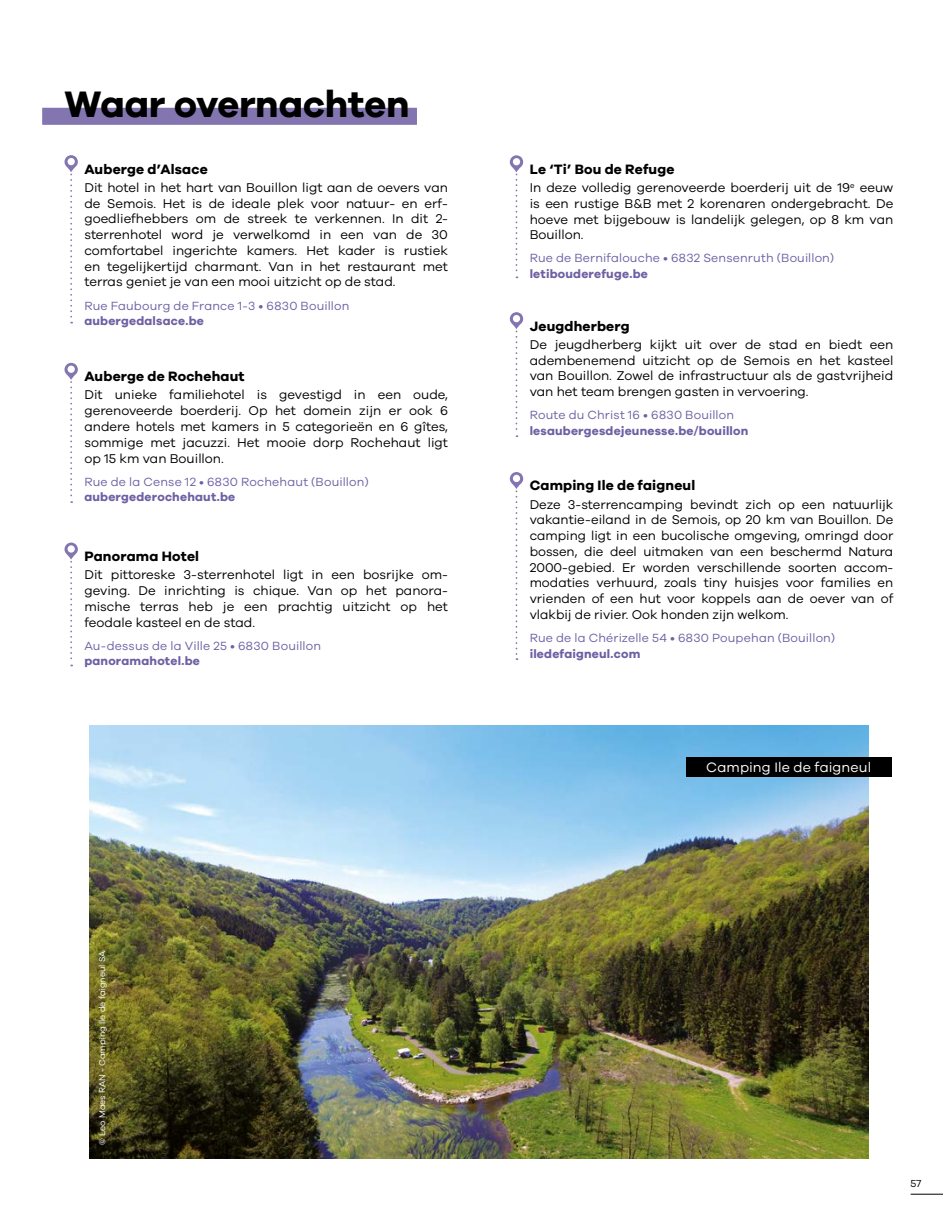
<style>
.page{position:relative;width:943px;height:1216px;background:#fff}
.page>*{position:absolute;margin:0;border:0;box-sizing:border-box;transform-origin:0 0}
.t1{font:700 37.98px "Galano Grotesque";letter-spacing:-.005em;color:#000}
.t2{font:14.17px "Galano Grotesque";letter-spacing:.01em;color:#fff}
.t3{font:700 14px "Galano Grotesque";letter-spacing:.015em;color:#000}
.t4{font:13.12px/15.8px "Galano Grotesque";color:#000;text-align:justify}
.t5{font:12.25px "Galano Grotesque";letter-spacing:.015em;color:#6e60a3}
.t6{font:700 12.25px "Galano Grotesque";letter-spacing:.015em;color:#6e60a3}
.t7{font:10.5px "Galano Grotesque";color:#000}
.t8{font:8.75px "Galano Grotesque";color:#fff}
</style>
<div class="page">
<svg style="left:510px;top:155px;width:13px;height:123px"></svg>
<div style="left:513px;top:158px;width:7px;height:7px;background:#fff;border-radius:50%"></div>
<svg style="left:64px;top:155px;width:14px;height:168px"></svg>
<div style="left:68px;top:158px;width:7px;height:7px;background:#fff;border-radius:50%"></div>
<svg style="left:510px;top:312px;width:13px;height:125px"></svg>
<div style="left:513px;top:315px;width:7px;height:7px;background:#fff;border-radius:50%"></div>
<svg style="left:64px;top:363px;width:14px;height:140px"></svg>
<div style="left:68px;top:365px;width:7px;height:8px;background:#fff;border-radius:50%"></div>
<svg style="left:510px;top:472px;width:13px;height:188px"></svg>
<div style="left:513px;top:475px;width:7px;height:7px;background:#fff;border-radius:50%"></div>
<svg style="left:64px;top:542px;width:14px;height:124px"></svg>
<div style="left:68px;top:545px;width:7px;height:7px;background:#fff;border-radius:50%"></div>
<img style="left:89px;top:725px;width:779px;height:433px">
<div style="left:686px;top:756px;width:205px;height:20px;background:#000"></div>
<div style="left:42px;top:108px;width:375px;height:17px;background:#8375b0"></div>
<hr style="left:910px;top:1193px;width:33px;height:1px;background:#000">
<h1 class="t1" style="left:64px;top:81px;width:346px">Waar overnachten</h1>
<p class="t3" style="left:529px;top:160px;width:146px">Le ‘Ti’ Bou de Refuge</p>
<p class="t4" style="left:529px;top:179px;width:365px">In deze volledig gerenoveerde boerderij uit de 19<sup>e</sup> eeuw is een rustige B&amp;B met 2 korenaren ondergebracht. De hoeve met bijgebouw is landelijk gelegen, op 8 km van Bouillon.</p>
<p class="t5" style="left:529px;top:251px;width:306px">Rue de Bernifalouche • 6832 Sensenruth (Bouillon)</p>
<p class="t6" style="left:529px;top:266px;width:120px">letibouderefuge.be</p>
<p class="t3" style="left:84px;top:160px;width:125px">Auberge d’Alsace</p>
<p class="t4" style="left:84px;top:179px;width:365px">Dit hotel in het hart van Bouillon ligt aan de oevers van de Semois. Het is de ideale plek voor natuur- en erf&shy;goedliefhebbers om de streek te verkennen. In dit 2- sterrenhotel word je verwelkomd in een van de 30 comfortabel ingerichte kamers. Het kader is rustiek en tegelijkertijd charmant. Van in het restaurant met terras geniet je van een mooi uitzicht op de stad.</p>
<p class="t5" style="left:84px;top:298px;width:266px">Rue Faubourg de France 1-3 • 6830 Bouillon</p>
<p class="t6" style="left:84px;top:313px;width:121px">aubergedalsace.be</p>
<p class="t3" style="left:529px;top:317px;width:102px">Jeugdherberg</p>
<p class="t4" style="left:529px;top:336px;width:365px">De jeugdherberg kijkt uit over de stad en biedt een adembenemend uitzicht op de Semois en het kasteel van Bouillon. Zowel de infrastructuur als de gastvrijheid van het team brengen gasten in vervoering.</p>
<p class="t5" style="left:529px;top:408px;width:206px">Route du Christ 16 • 6830 Bouillon</p>
<p class="t6" style="left:529px;top:423px;width:220px">lesaubergesdejeunesse.be/bouillon</p>
<p class="t3" style="left:84px;top:368px;width:162px">Auberge de Rochehaut</p>
<p class="t4" style="left:84px;top:387px;width:365px">Dit unieke familiehotel is gevestigd in een oude, gerenoveerde boerderij. Op het domein zijn er ook 6 andere hotels met kamers in 5 categorieën en 6 gîtes, sommige met jacuzzi. Het mooie dorp Rochehaut ligt op 15 km van Bouillon.</p>
<p class="t5" style="left:84px;top:474px;width:286px">Rue de la Cense 12 • 6830 Rochehaut (Bouillon)</p>
<p class="t6" style="left:84px;top:490px;width:152px">aubergederochehaut.be</p>
<p class="t3" style="left:529px;top:477px;width:167px">Camping Ile de faigneul</p>
<p class="t4" style="left:529px;top:496px;width:365px">Deze 3-sterrencamping bevindt zich op een natuurlijk vakantie-eiland in de Semois, op 20 km van Bouillon. De camping ligt in een bucolische omgeving, omringd door bossen, die deel uitmaken van een beschermd Natura 2000-gebied. Er worden verschillende soorten accom&shy;modaties verhuurd, zoals tiny huisjes voor families en vrienden of een hut voor koppels aan de oever van of vlakbij de rivier. Ook honden zijn welkom.</p>
<p class="t5" style="left:529px;top:630px;width:307px">Rue de la Chérizelle 54 • 6830 Poupehan (Bouillon)</p>
<p class="t6" style="left:529px;top:646px;width:112px">iledefaigneul.com</p>
<p class="t3" style="left:84px;top:547px;width:116px">Panorama Hotel</p>
<p class="t4" style="left:84px;top:566px;width:365px">Dit pittoreske 3-sterrenhotel ligt in een bosrijke om&shy;geving. De inrichting is chique. Van op het panora&shy;mische terras heb je een prachtig uitzicht op het feodale kasteel en de stad.</p>
<p class="t5" style="left:84px;top:638px;width:238px">Au-dessus de la Ville 25 • 6830 Bouillon</p>
<p class="t6" style="left:84px;top:653px;width:117px">panoramahotel.be</p>
<p class="t2" style="left:706px;top:759px;width:166px">Camping Ile de faigneul</p>
<p class="t8" style="left:97px;top:1144px;width:196px;rotate:-90deg">© Leo Maes RAN - Camping Ile de faigneul SA</p>
<p class="t7" style="left:910px;top:1177px;width:12px">57</p>
</div>
